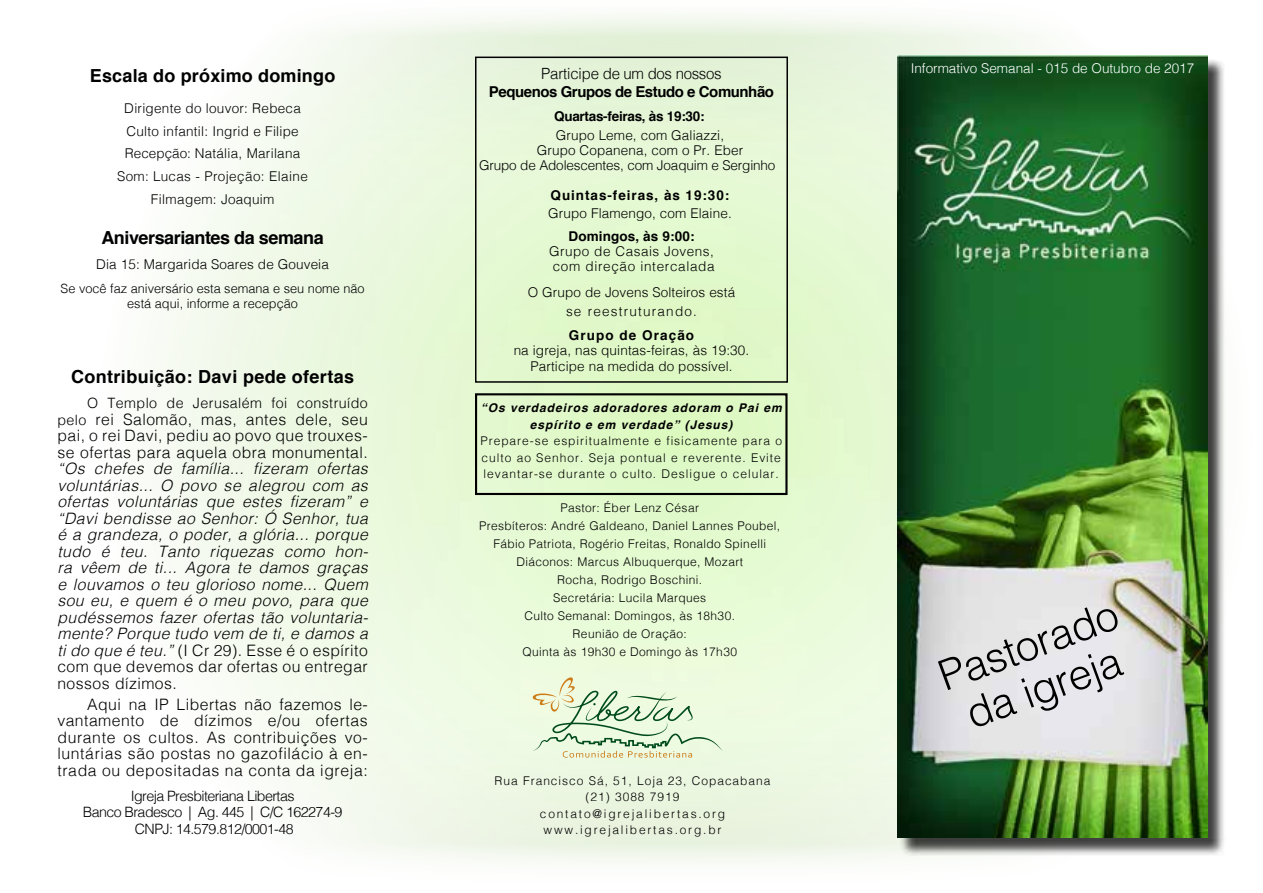
<style>
.page{position:relative;width:1263px;height:893px;background:#fff}
.page>*{position:absolute;margin:0;border:0;box-sizing:border-box;transform-origin:0 0}
.t1{font:300 42px/45px "Helvetica";color:#000;text-align:center}
.t2{font:34.5px "Arial";color:#000}
.t3{font:700 18px "Helvetica";letter-spacing:.01em;color:#000}
.t4{font:700 18px "Helvetica";letter-spacing:-.025em;color:#000}
.t5{font:italic 300 15.75px/16.5px "Helvetica";letter-spacing:.03em;color:#000;text-align:justify}
.t6{font:300 15.75px/16.5px "Helvetica";letter-spacing:.035em;color:#000;text-align:justify}
.t7{font:300 15.45px "Helvetica";letter-spacing:-.02em;color:#000}
.t8{font:700 15px "Helvetica";letter-spacing:-.03em;color:#000}
.t9{font:300 14.25px/16.5px "Helvetica";letter-spacing:-.04em;color:#000;text-align:center}
.t10{font:300 14.25px "Helvetica";letter-spacing:.03em;color:#000}
.t11{font:300 13.5px/22.5px "Helvetica";letter-spacing:.01em;color:#000;text-align:center}
.t12{font:300 13.5px "Helvetica";color:#fff}
.t13{font:300 13.5px/15px "Helvetica";letter-spacing:.05em;color:#000}
.t14{font:300 13.5px "Helvetica";letter-spacing:-.01em;color:#000}
.t15{font:700 13.5px "Helvetica";letter-spacing:.07em;color:#000}
.t16{font:700 13.5px "Helvetica";letter-spacing:-.02em;color:#000}
.t17{font:700 13.5px "Helvetica";letter-spacing:.01em;color:#000}
.t18{font:300 12.75px/15px "Helvetica";color:#000;text-align:center}
.t19{font:300 12px/18px "Helvetica";letter-spacing:.03em;color:#000;text-align:center}
.t20{font:300 12px/16.5px "Helvetica";letter-spacing:.15em;color:#000;text-align:center}
.t21{font:italic 700 12px/16.5px "Helvetica";letter-spacing:.08em;color:#000;text-align:center}
.s1{font-size:14.25px}
.s2{font-style:normal}
</style>
<div class="page">
<img style="left:153px;top:15px;width:895px;height:848px">
<svg style="left:532px;top:677px;width:191px;height:81px;background:#d8e8ca"></svg>
<div style="left:475px;top:57px;width:313px;height:326px;border:2px solid #000"></div>
<div style="left:900px;top:58px;width:327px;height:798px;background:#000;opacity:.75"></div>
<img style="left:897px;top:55px;width:311px;height:783px">
<div style="left:475px;top:393px;width:312px;height:102px;border:2px solid #000"></div>
<p class="t3" style="left:90px;top:62px;width:247px">Escala do próximo domingo</p>
<p class="t11" style="left:117px;top:96px;width:192px">Dirigente do louvor: Rebeca<br>Culto infantil: Ingrid e Filipe<br>Recepção: Natália, Marilana<br>Som: Lucas - Projeção: Elaine<br>Filmagem: Joaquim</p>
<p class="t4" style="left:101px;top:223px;width:224px">Aniversariantes da semana</p>
<p class="t11" style="left:96px;top:252px;width:234px">Dia 15: Margarida Soares de Gouveia</p>
<p class="t18" style="left:61px;top:280px;width:306px">Se você faz aniversário esta semana e seu nome não está aqui, informe a recepção</p>
<p class="t3" style="left:71px;top:362px;width:284px">Contribuição: Davi pede ofertas</p>
<p class="t10" style="left:87px;top:391px;width:282px">O Templo de Jerusalém foi construído</p>
<p class="t6" style="left:57px;top:410px;width:312px"><span class="s1">pelo</span> rei Salomão, mas, antes dele, seu pai, o rei Davi, pediu ao povo que trouxes&shy;se ofertas para aquela obra monumental.</p>
<p class="t5" style="left:57px;top:460px;width:312px">“Os chefes de família... fizeram ofertas voluntárias... O povo se alegrou com as ofertas voluntárias que estes fizeram” e “Davi bendisse ao Senhor: Ó Senhor, tua é a grandeza, o poder, a glória... porque tudo é teu. Tanto riquezas como hon&shy;ra vêem de ti... Agora te damos graças e louvamos o teu glorioso nome... Quem sou eu, e quem é o meu povo, para que pudéssemos fazer ofertas tão voluntaria&shy;mente? Porque tudo vem de ti, e damos a ti do que é teu.” <span class="s2">(I Cr 29). Esse é o espírito com que devemos dar ofertas ou entregar nossos dízimos.</span></p>
<p class="t6" style="left:57px;top:695px;width:312px;text-indent:30px">Aqui na IP Libertas não fazemos le&shy;vantamento de dízimos e/ou ofertas durante os cultos. As contribuições vo&shy;luntárias são postas no gazofilácio à en&shy;trada ou depositadas na conta da igreja:</p>
<p class="t9" style="left:83px;top:786px;width:261px">Igreja Presbiteriana Libertas<br>Banco Bradesco | Ag. 445 | C/C 162274-9<br>CNPJ: 14.579.812/0001-48</p>
<p class="t7" style="left:541px;top:61px;width:182px">Participe de um dos nossos</p>
<p class="t8" style="left:489px;top:80px;width:287px">Pequenos Grupos de Estudo e Comunhão</p>
<p class="t16" style="left:554px;top:105px;width:152px">Quartas-feiras, às 19:30:</p>
<p class="t11" style="left:556px;top:123px;width:170px">Grupo Leme, com Galiazzi,</p>
<p class="t11" style="left:537px;top:138px;width:208px">Grupo Copanena, com o Pr. Eber</p>
<p class="t14" style="left:479px;top:154px;width:298px">Grupo de Adolescentes, com Joaquim e Serginho</p>
<p class="t15" style="left:551px;top:184px;width:180px">Quintas-feiras, às 19:30:</p>
<p class="t11" style="left:548px;top:201px;width:185px">Grupo Flamengo, com Elaine.</p>
<p class="t17" style="left:568px;top:225px;width:128px">Domingos, às 9:00:</p>
<p class="t13" style="left:549px;top:243px;width:167px">Grupo de Casais Jovens, com direção intercalada</p>
<p class="t11" style="left:528px;top:281px;width:209px;line-height:19.2px">O Grupo de Jovens Solteiros está se reestruturando.</p>
<p class="t15" style="left:569px;top:324px;width:127px">Grupo de Oração</p>
<p class="t11" style="left:514px;top:341px;width:237px;line-height:16.5px">na igreja, nas quintas-feiras, às 19:30.<br>Participe na medida do possível.</p>
<p class="t21" style="left:481px;top:400px;width:302px">“Os verdadeiros adoradores adoram o Pai em espírito e em verdade” (Jesus)</p>
<p class="t19" style="left:480px;top:432px;width:303px;line-height:16.5px;text-align:justify">Prepare-se espiritualmente e fisicamente para o culto ao Senhor. Seja pontual e reverente. Evite levantar-se durante o culto. Desligue o celular.</p>
<p class="t19" style="left:479px;top:498px;width:303px">Pastor: Éber Lenz César<br>Presbíteros: André Galdeano, Daniel Lannes Poubel, Fábio Patriota, Rogério Freitas, Ronaldo Spinelli Diáconos: Marcus Albuquerque, Mozart<br>Rocha, Rodrigo Boschini.<br>Secretária: Lucila Marques<br>Culto Semanal: Domingos, às 18h30.<br>Reunião de Oração:<br>Quinta às 19h30 e Domingo às 17h30</p>
<p class="t20" style="left:495px;top:771px;width:277px">Rua Francisco Sá, 51, Loja 23, Copacabana (21) 3088 7919 contato@igrejalibertas.org www.igrejalibertas.org.br</p>
<p class="t12" style="left:911px;top:56px;width:285px">Informativo Semanal - 015 de Outubro de 2017</p>
<p class="t12" style="left:914px;top:63px;width:278px">Informativo Semanal - 01 de Outubro de 2017</p>
<h2 class="t2" style="left:949px;top:641px;width:201px;rotate:-20deg">evangelização</h2>
<h1 class="t1" style="left:931px;top:653px;width:190px;rotate:-20deg">Pastorado da igreja</h1>
</div>
